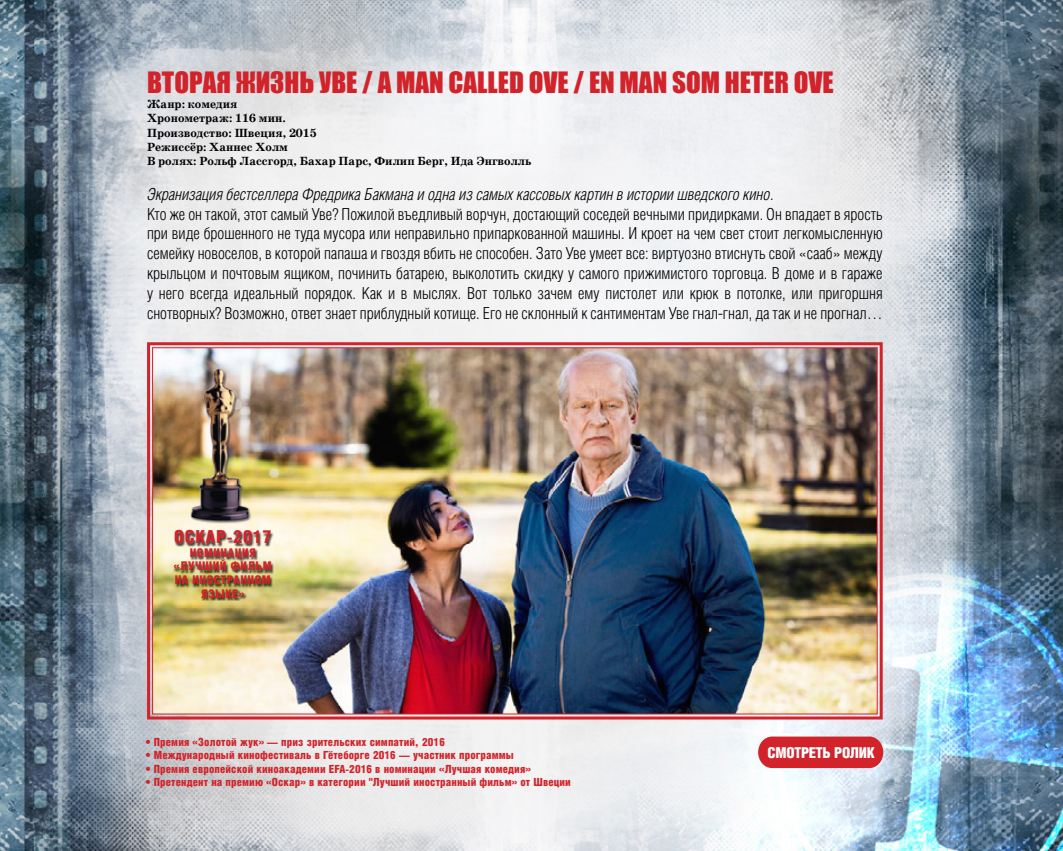
<style>
.page{position:relative;width:1063px;height:851px;background:#fff}
.page>*{position:absolute;margin:0;border:0;box-sizing:border-box;transform-origin:0 0}
.t1{font:27px "Impact";color:#d2232a}
.t2{font:18px "Helios Cond Black C";letter-spacing:.04em;color:#d2232a}
.t3{font:16.5px/19.8px "Helios Cond Light C";color:#000;text-align:justify}
.t4{font:italic 16.5px "Helios Cond Light C";color:#000}
.t5{font:15px "Helios Cond Black C";letter-spacing:-.02em;color:#fff}
.t6{font:700 12px/14.4px "School Book C";color:#000}
.t7{font:12px/13.5px "Helios Cond Black C";letter-spacing:.04em;color:#d2232a;text-align:center}
.t8{font:11.25px "Helios Cond Black C";letter-spacing:.01em;color:#d2232a}
</style>
<div class="page">
<img style="left:0;top:0;width:1063px;height:850px">
<svg style="left:758px;top:736px;width:125px;height:32px;background:#d33037"></svg>
<svg style="left:146px;top:340px;width:738px;height:381px;background:#db8589"></svg>
<img style="left:152px;top:346px;width:726px;height:369px">
<div style="left:174px;top:368px;width:100px;height:232px;background:#000;opacity:.75"></div>
<img style="left:186px;top:367px;width:67px;height:156px">
<h1 class="t1" style="left:147px;top:62px;width:688px">ВТОРАЯ ЖИЗНЬ УВЕ / A MAN CALLED OVE / EN MAN SOM HETER OVE</h1>
<p class="t6" style="left:147px;top:97px;width:386px">Жанр: комедия<br>Хронометраж: 116 мин.<br>Производство: Швеция, 2015<br>Режиcсёр: Ханнес Холм<br>В ролях: Рольф Лассгорд, Бахар Парс, Филип Берг, Ида Энгволль</p>
<p class="t4" style="left:147px;top:185px;width:628px">Экранизация бестселлера Фредрика Бакмана и одна из самых кассовых картин в истории шведского кино.</p>
<p class="t3" style="left:147px;top:204px;width:737px">Кто же он такой, этот самый Уве? Пожилой въедливый ворчун, достающий соседей вечными придирками. Он впадает в ярость при виде брошенного не туда мусора или неправильно припаркованной машины. И кроет на чем свет стоит легкомысленную семейку новоселов, в которой папаша и гвоздя вбить не способен. Зато Уве умеет все: виртуозно втиснуть свой «сааб» между крыльцом и почтовым ящиком, починить батарею, выколотить скидку у самого прижимистого торговца. В доме и в гараже у него всегда идеальный порядок. Как и в мыслях. Вот только зачем ему пистолет или крюк в потолке, или пригоршня снотворных? Возможно, ответ знает приблудный котище. Его не склонный к сантиментам Уве гнал-гнал, да так и не прогнал…</p>
<p class="t2" style="left:174px;top:526px;width:99px">ОСКАР-2017</p>
<p class="t7" style="left:174px;top:545px;width:99px">НОМИНАЦИЯ «ЛУЧШИЙ ФИЛЬМ<br>НА ИНОСТРАННОМ<br>ЯЗЫКЕ»</p>
<p class="t8" style="left:146px;top:735px;width:300px">• Премия «Золотой жук» — приз зрительских симпатий, 2016</p>
<p class="t8" style="left:146px;top:748px;width:369px">• Международный кинофестиваль в Гётеборге 2016 — участник программы</p>
<p class="t8" style="left:146px;top:762px;width:387px">• Премия европейской киноакадемии EFA-2016 в номинации «Лучшая комедия»</p>
<p class="t8" style="left:146px;top:775px;width:426px">• Претендент на премию «Оскар» в категории "Лучший иностранный фильм» от Швеции</p>
<p class="t5" style="left:768px;top:744px;width:109px">СМОТРЕТЬ РОЛИК</p>
</div>
